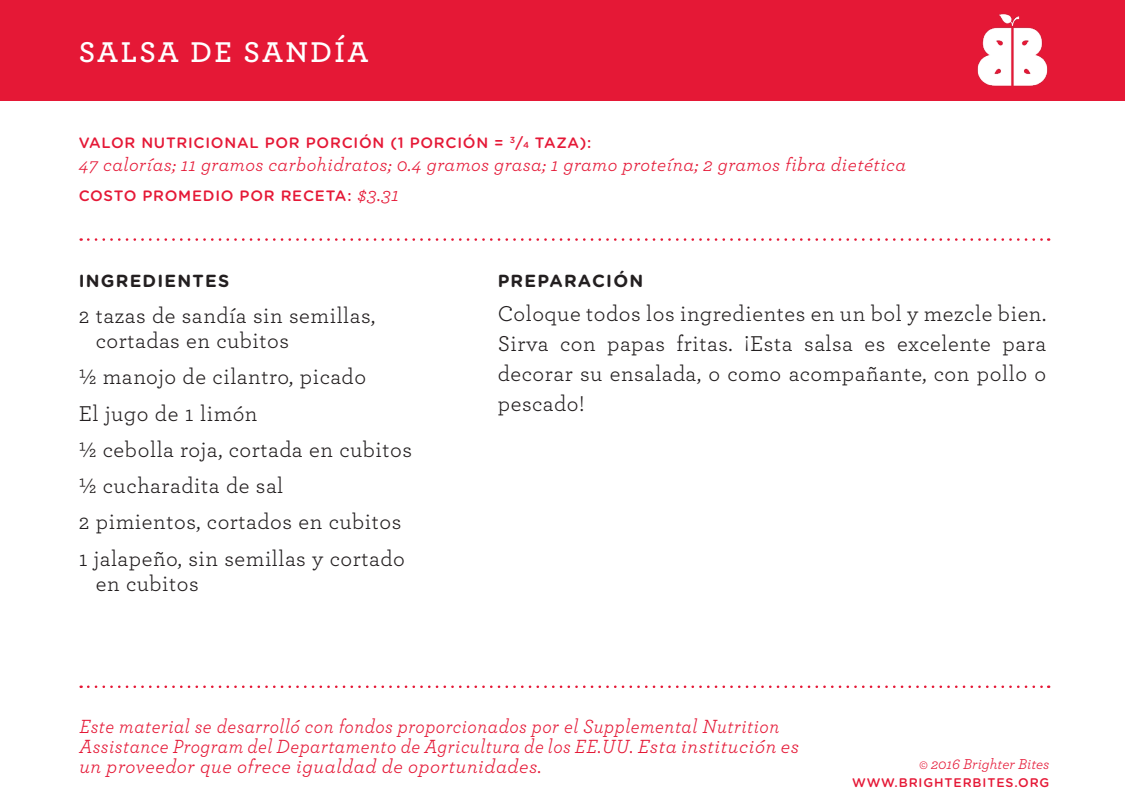
<style>
.page{position:relative;width:1125px;height:810px;background:#fff}
.page>*{position:absolute;margin:0;border:0;box-sizing:border-box;transform-origin:0 0}
.t1{font:600 30px "Archer";letter-spacing:.08em;color:#fff}
.t2{font:22.5px/30px "Archer";letter-spacing:.025em;color:#231f20}
.t3{font:italic 20px/20px "Archer";letter-spacing:.03em;color:#e51836;scale:.93 1}
.t4{font:italic 19.25px "Archer";letter-spacing:.025em;color:#e51836}
.t5{font:700 17.5px "Gotham Rounded";letter-spacing:.07em;color:#231f20}
.t6{font:500 15px "Gotham Rounded";letter-spacing:.05em;color:#e51836}
.t7{font:italic 15px "Archer";color:#e51836}
.t8{font:500 12.5px "Gotham Rounded";letter-spacing:.07em;color:#e51836}
.s1{font-size:8.75px}
.s2{font-family:"Archer";font-weight:400;font-style:italic;font-size:20px}
</style>
<div class="page">
<div style="left:0;top:0;width:1125px;height:101px;background:#e51836"></div>
<svg style="left:88px;top:238px;width:961px;height:3px"></svg>
<svg style="left:88px;top:686px;width:961px;height:2px"></svg>
<img style="left:977px;top:14px;width:71px;height:72px">
<p class="t1" style="left:79px;top:29px;width:291px">SALSA DE SANDÍA</p>
<p class="t6" style="left:79px;top:132px;width:514px">VALOR NUTRICIONAL POR PORCIÓN (1 PORCIÓN = <sup>3</sup>/<span class="s1">4</span> TAZA):</p>
<p class="t4" style="left:79px;top:150px;width:829px">47 calorías; 11 gramos carbohidratos; 0.4 gramos grasa; 1 gramo proteína; 2 gramos fibra dietética</p>
<p class="t6" style="left:79px;top:185px;width:322px">COSTO PROMEDIO POR RECETA: <span class="s2">$3.31</span></p>
<p class="t5" style="left:79px;top:268px;width:152px">INGREDIENTES</p>
<p class="t2" style="left:96px;top:302px;width:281px;line-height:25px;text-indent:-17px">2 tazas de sandía sin semillas, cortadas en cubitos</p>
<p class="t2" style="left:79px;top:361px;width:289px">½ manojo de cilantro, picado</p>
<p class="t2" style="left:79px;top:397px;width:180px">El jugo de 1 limón</p>
<p class="t2" style="left:79px;top:433px;width:335px">½ cebolla roja, cortada en cubitos</p>
<p class="t2" style="left:79px;top:470px;width:206px">½ cucharadita de sal</p>
<p class="t2" style="left:79px;top:506px;width:324px">2 pimientos, cortados en cubitos</p>
<p class="t2" style="left:96px;top:545px;width:311px;line-height:25px;text-indent:-17px">1 jalapeño, sin semillas y cortado en cubitos</p>
<p class="t5" style="left:498px;top:268px;width:147px">PREPARACIÓN</p>
<p class="t2" style="left:498px;top:297px;width:550px;text-align:justify">Coloque todos los ingredientes en un bol y mezcle bien.<br>Sirva con papas fritas. ¡Esta salsa es excelente para decorar su ensalada, o como acompañante, con pollo o pescado!</p>
<p class="t3" style="left:79px;top:715px;width:775px">Este material se desarrolló con fondos proporcionados por el Supplemental Nutrition<br>Assistance Program del Departamento de Agricultura de los EE.UU. Esta institución es un proveedor que ofrece igualdad de oportunidades.</p>
<p class="t7" style="left:919px;top:753px;width:132px">© 2016 Brighter Bites</p>
<p class="t8" style="left:852px;top:773px;width:199px">WWW.BRIGHTERBITES.ORG</p>
</div>
